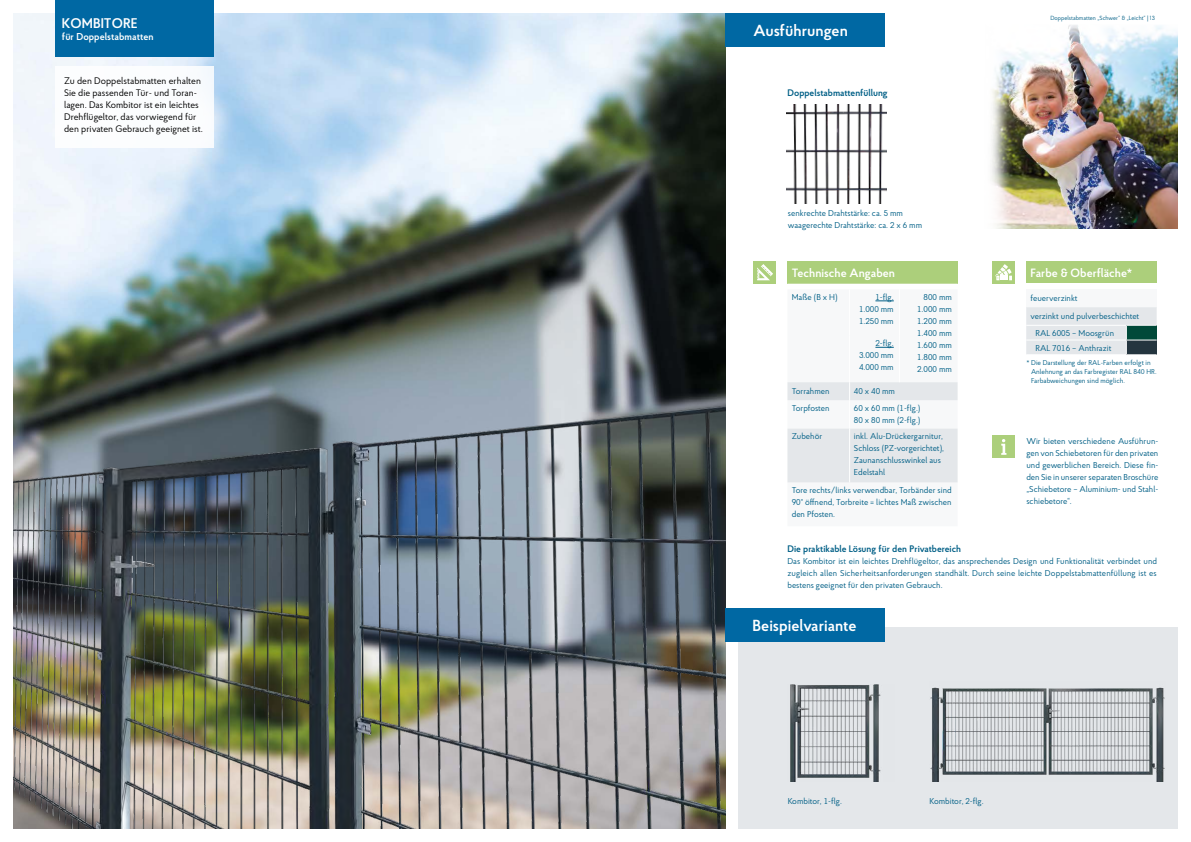
<style>
.page{position:relative;width:1191px;height:842px;background:#fff}
.page>*{position:absolute;margin:0;border:0;box-sizing:border-box;transform-origin:0 0}
.t1{font:600 16px "Proba Pro";color:#fff}
.t2{font:600 14px "Proba Pro";color:#fff}
.t3{font:600 12px "Proba Pro";color:#fff}
.t4{font:600 10px "Proba Pro";color:#fff}
.t5{font:9.5px/12px "Proba Pro";color:#000}
.t6{font:600 9.5px "Proba Pro";color:#005f86}
.t7{font:8.5px/12px "Proba Pro";color:#005f86;text-align:justify}
.t8{font:7px/9px "Proba Pro";color:#005f86}
.t9{font:6px "Proba Pro";color:#005f86}
</style>
<div class="page">
<div style="left:738px;top:627px;width:439px;height:201px;background:#e4e7ea"></div>
<img style="left:13px;top:13px;width:712px;height:308px">
<div style="left:55px;top:66px;width:159px;height:81px;background:#fff"></div>
<div style="left:787px;top:261px;width:170px;height:23px;background:#accf7b"></div>
<svg style="left:788px;top:300px;width:169px;height:183px"></svg>
<hr style="left:849px;top:289px;width:1px;height:47px;background:#fff">
<hr style="left:899px;top:289px;width:1px;height:47px;background:#fff">
<hr style="left:849px;top:336px;width:1px;height:46px;background:#fff">
<hr style="left:899px;top:336px;width:1px;height:46px;background:#fff">
<svg style="left:787px;top:382px;width:170px;height:100px"></svg>
<hr style="left:849px;top:429px;width:1px;height:53px;background:#fff">
<svg style="left:875px;top:301px;width:18px;height:1px"></svg>
<svg style="left:875px;top:347px;width:18px;height:1px"></svg>
<div style="left:753px;top:261px;width:23px;height:23px;background:#accf7b"></div>
<svg style="left:757px;top:264px;width:16px;height:16px"></svg>
<img style="left:787px;top:105px;width:99px;height:99px">
<div style="left:992px;top:436px;width:23px;height:22px;background:#accf7b"></div>
<svg style="left:1001px;top:439px;width:5px;height:16px"></svg>
<img style="left:790px;top:684px;width:91px;height:98px">
<img style="left:930px;top:687px;width:235px;height:95px">
<div style="left:992px;top:261px;width:23px;height:23px;background:#accf7b"></div>
<svg style="left:996px;top:264px;width:15px;height:16px"></svg>
<div style="left:1026px;top:261px;width:130px;height:23px;background:#accf7b"></div>
<div style="left:1026px;top:289px;width:130px;height:18px;background:#f7f8f9"></div>
<svg style="left:1026px;top:307px;width:130px;height:47px;background:#c8d1d3"></svg>
<hr style="left:1026px;top:325px;width:100px;height:1px;background:#fff">
<hr style="left:1126px;top:325px;width:30px;height:1px;background:#fff">
<hr style="left:1026px;top:340px;width:100px;height:1px;background:#fff">
<hr style="left:1126px;top:340px;width:30px;height:1px;background:#fff">
<img style="left:13px;top:321px;width:712px;height:507px">
<div style="left:725px;top:13px;width:160px;height:34px;background:#0068a3"></div>
<div style="left:725px;top:608px;width:160px;height:34px;background:#0068a3"></div>
<img style="left:991px;top:25px;width:186px;height:203px">
<div style="left:55px;top:0;width:159px;height:57px;background:#0068a3"></div>
<h2 class="t2" style="left:62px;top:14px;width:77px">KOMBITORE</h2>
<p class="t4" style="left:62px;top:30px;width:93px">für Doppelstabmatten</p>
<p class="t5" style="left:64px;top:74px;width:140px">Zu den Doppelstabmatten erhalten Sie die passenden Tür- und Toran&shy;lagen. Das Kombitor ist ein leichtes Drehflügeltor, das vorwiegend für den privaten Gebrauch geeignet ist.</p>
<h1 class="t1" style="left:753px;top:19px;width:96px">Ausführungen</h1>
<p class="t6" style="left:787px;top:86px;width:102px">Doppelstabmattenfüllung</p>
<p class="t7" style="left:788px;top:207px;width:136px">senkrechte Drahtstärke: ca. 5 mm waagerechte Drahtstärke: ca. 2 x 6 mm</p>
<h3 class="t3" style="left:791px;top:264px;width:105px">Technische Angaben</h3>
<p class="t7" style="left:791px;top:291px;width:47px">Maße (B x H)</p>
<p class="t7" style="left:859px;top:291px;width:36px;text-indent:16px">1-flg.<br>1.000 mm 1.250 mm</p>
<p class="t7" style="left:917px;top:291px;width:36px;text-indent:6px">800 mm 1.000 mm 1.200 mm 1.400 mm 1.600 mm 1.800 mm 2.000 mm</p>
<p class="t7" style="left:859px;top:337px;width:36px;text-indent:16px">2-flg.<br>3.000 mm 4.000 mm</p>
<p class="t7" style="left:791px;top:385px;width:39px">Torrahmen</p>
<p class="t7" style="left:854px;top:385px;width:43px">40 x 40 mm</p>
<p class="t7" style="left:791px;top:402px;width:39px">Torpfosten</p>
<p class="t7" style="left:854px;top:402px;width:68px">60 x 60 mm (1-flg.)<br>80 x 80 mm (2-flg.)</p>
<p class="t7" style="left:791px;top:430px;width:32px">Zubehör</p>
<p class="t7" style="left:854px;top:430px;width:92px;text-align:left">inkl. Alu-Drückergarnitur,<br>Schloss (PZ-vorgerichtet),<br>Zaunanschlusswinkel aus<br>Edelstahl</p>
<p class="t7" style="left:791px;top:484px;width:162px">Tore rechts/links verwendbar, Torbänder sind 90° öffnend, Torbreite = lichtes Maß zwischen den Pfosten.</p>
<p class="t9" style="left:1050px;top:14px;width:106px">Doppelstabmatten „Schwer“ &amp; „Leicht“ | 13</p>
<h3 class="t3" style="left:1030px;top:264px;width:103px">Farbe &amp; Oberfläche*</h3>
<p class="t7" style="left:1030px;top:289px;width:110px;line-height:18px">feuerverzinkt<br>verzinkt und pulverbeschichtet</p>
<p class="t7" style="left:1035px;top:325px;width:80px;line-height:14.7px">RAL 6005 – Moosgrün<br>RAL 7016 – Anthrazit</p>
<p class="t8" style="left:1031px;top:358px;width:127px;text-indent:-5px">* Die Darstellung der RAL-Farben erfolgt in<br>Anlehnung an das Farbregister RAL 840 HR.<br>Farbabweichungen sind möglich.</p>
<p class="t7" style="left:1026px;top:435px;width:134px">Wir bieten verschiedene Ausführun&shy;gen von Schiebetoren für den privaten und gewerblichen Bereich. Diese fin&shy;den Sie in unserer separaten Broschüre „Schiebetore – Aluminium- und Stahl&shy;schiebetore“.</p>
<p class="t6" style="left:787px;top:542px;width:175px">Die praktikable Lösung für den Privatbereich</p>
<p class="t7" style="left:787px;top:555px;width:371px">Das Kombitor ist ein leichtes Drehflügeltor, das ansprechendes Design und Funktionalität verbindet und zugleich allen Sicherheitsanforderungen standhält. Durch seine leichte Doppelstabmattenfüllung ist es bestens geeignet für den privaten Gebrauch.</p>
<h1 class="t1" style="left:752px;top:615px;width:105px">Beispielvariante</h1>
<p class="t7" style="left:787px;top:795px;width:56px">Kombitor, 1-flg.</p>
<p class="t7" style="left:929px;top:795px;width:56px">Kombitor, 2-flg.</p>
</div>
